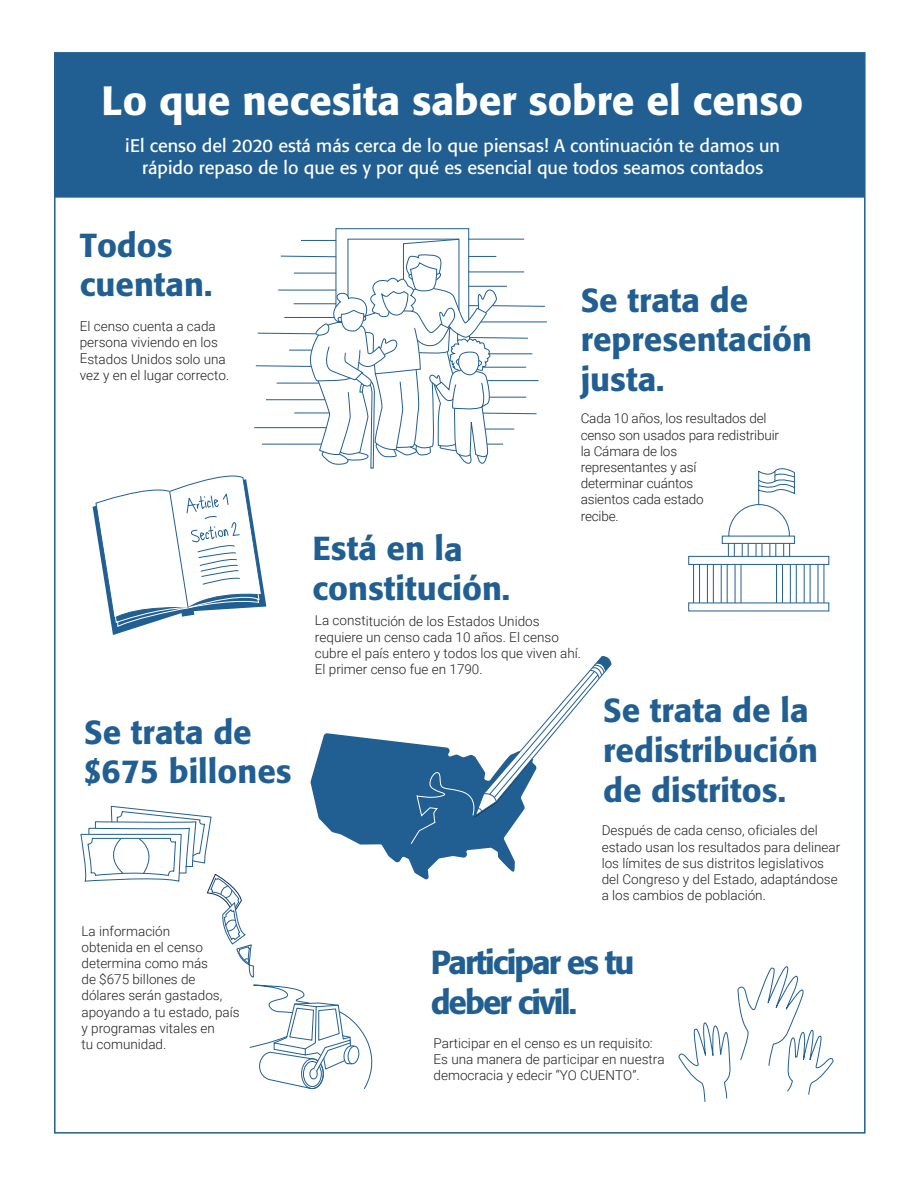
<style>
.page{position:relative;width:918px;height:1188px;background:#fff}
.page>*{position:absolute;margin:0;border:0;box-sizing:border-box;transform-origin:0 0}
.t1{font:500 40.5px "Formata";color:#fff}
.t2{font:500 33px/39.6px "Formata";color:#215f92}
.t3{font:500 33px/39.6px "Formata";letter-spacing:-.06em;color:#215f92}
.t4{font:18px/21.6px "Formata";color:#fff;text-align:center}
.t5{font:300 13.5px/16.2px "Roboto";color:#231f20}
</style>
<div class="page">
<div style="left:55px;top:53px;width:810px;height:145px;background:#215f92"></div>
<svg style="left:80px;top:806px;width:174px;height:172px"></svg>
<svg style="left:249px;top:985px;width:124px;height:105px"></svg>
<hr style="left:699px;top:564px;width:1px;height:39px;background:#215f92">
<hr style="left:693px;top:564px;width:1px;height:39px;background:#215f92">
<hr style="left:713px;top:564px;width:1px;height:39px;background:#215f92">
<hr style="left:707px;top:564px;width:1px;height:39px;background:#215f92">
<hr style="left:727px;top:564px;width:1px;height:39px;background:#215f92">
<hr style="left:721px;top:564px;width:1px;height:39px;background:#215f92">
<hr style="left:741px;top:564px;width:1px;height:39px;background:#215f92">
<hr style="left:735px;top:564px;width:1px;height:39px;background:#215f92">
<hr style="left:782px;top:564px;width:1px;height:39px;background:#215f92">
<hr style="left:776px;top:564px;width:1px;height:39px;background:#215f92">
<hr style="left:796px;top:564px;width:1px;height:39px;background:#215f92">
<hr style="left:790px;top:564px;width:1px;height:39px;background:#215f92">
<hr style="left:824px;top:564px;width:1px;height:39px;background:#215f92">
<hr style="left:818px;top:564px;width:1px;height:39px;background:#215f92">
<hr style="left:810px;top:564px;width:1px;height:39px;background:#215f92">
<hr style="left:804px;top:564px;width:1px;height:39px;background:#215f92">
<svg style="left:688px;top:468px;width:142px;height:97px"></svg>
<svg style="left:688px;top:602px;width:142px;height:10px"></svg>
<svg style="left:678px;top:1022px;width:53px;height:80px"></svg>
<svg style="left:737px;top:966px;width:97px;height:129px"></svg>
<hr style="left:481px;top:322px;width:66px;height:1px;background:#215f92">
<svg style="left:93px;top:228px;width:453px;height:407px"></svg>
<svg style="left:310px;top:733px;width:205px;height:147px;fill:#215f92"></svg>
<svg style="left:410px;top:656px;width:202px;height:189px"></svg>
<h1 class="t1" style="left:102px;top:76px;width:703px">Lo que necesita saber sobre el censo</h1>
<h3 class="t4" style="left:125px;top:135px;width:656px">¡El censo del 2020 está más cerca de lo que piensas! A continuación te damos un rápido repaso de lo que es y por qué es esencial que todos seamos contados</h3>
<h2 class="t2" style="left:80px;top:225px;width:134px">Todos cuentan.</h2>
<p class="t5" style="left:80px;top:318px;width:151px">El censo cuenta a cada persona viviendo en los<br>Estados Unidos solo una vez y en el lugar correcto.</p>
<h2 class="t2" style="left:84px;top:712px;width:209px">Se trata de $675 billones</h2>
<p class="t5" style="left:82px;top:922px;width:160px">La información<br>obtenida en el censo determina como más<br>de $675 billones de dólares serán gastados, apoyando a tu estado, país y programas vitales en<br>tu comunidad.</p>
<h2 class="t2" style="left:581px;top:280px;width:233px">Se trata de representación justa.</h2>
<h2 class="t2" style="left:312px;top:529px;width:199px">Está en la constitución.</h2>
<p class="t5" style="left:581px;top:410px;width:200px">Cada 10 años, los resultados del censo son usados para redistribuir la Cámara de los<br>representantes y así<br>determinar cuántos<br>asientos cada estado<br>recibe.</p>
<p class="t5" style="left:315px;top:612px;width:268px">La constitución de los Estados Unidos requiere un censo cada 10 años. El censo cubre el país entero y todos los que viven ahí.<br>El primer censo fue en 1790.</p>
<h2 class="t2" style="left:603px;top:691px;width:216px">Se trata de la redistribución de distritos.</h2>
<p class="t5" style="left:602px;top:822px;width:240px">Después de cada censo, oficiales del estado usan los resultados para delinear los límites de sus distritos legislativos del Congreso y del Estado, adaptándose a los cambios de población.</p>
<h2 class="t3" style="left:431px;top:943px;width:205px">Participar es tu deber civil.</h2>
<p class="t5" style="left:434px;top:1034px;width:233px">Participar en el censo es un requisito:<br>Es una manera de participar en nuestra democracia y edecir “YO CUENTO”.</p>
</div>
